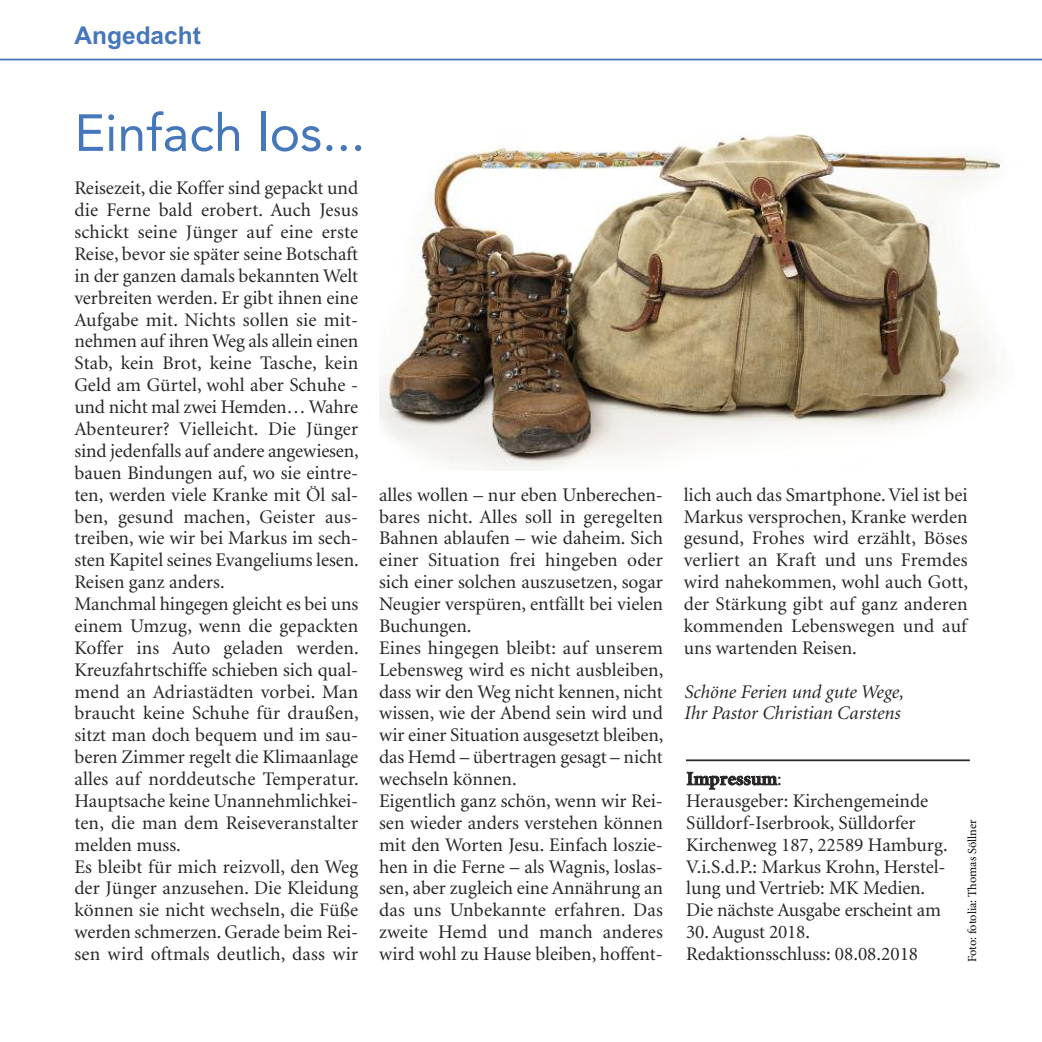
<style>
.page{position:relative;width:1042px;height:1042px;background:#fff}
.page>*{position:absolute;margin:0;border:0;box-sizing:border-box;transform-origin:0 0}
.t1{font:51.62px "Avenir";color:#4677bb}
.t2{font:700 24.5px "Arial";color:#4677bb}
.t3{font:19.25px/21.9px "Minion";color:#272526}
.t4{font:italic 19.25px/21.9px "Minion";color:#272526}
.t5{font:12.25px "Minion";color:#000}
.s1{font-weight:700}
</style>
<div class="page">
<hr style="left:0;top:59px;width:1042px;height:1px;background:#4677bb">
<hr style="left:686px;top:759px;width:284px;height:2px;background:#272526">
<img style="left:379px;top:134px;width:622px;height:336px">
<p class="t2" style="left:74px;top:21px;width:128px">Angedacht</p>
<h1 class="t1" style="left:74px;top:91px;width:292px">Einfach los...</h1>
<p class="t3" style="left:74px;top:179px;width:286px">Reisezeit, die Koffer sind gepackt und die Ferne bald erobert. Auch Jesus schickt seine Jünger auf eine erste Reise, bevor sie später seine Botschaft in der ganzen damals bekannten Welt verbreiten werden. Er gibt ihnen eine Aufgabe mit. Nichts sollen sie mit&shy;nehmen auf ihren Weg als allein einen Stab, kein Brot, keine Tasche, kein Geld am Gürtel, wohl aber Schuhe - und nicht mal zwei Hemden… Wahre Abenteurer? Vielleicht. Die Jünger sind jedenfalls auf andere angewiesen, bauen Bindungen auf, wo sie eintre&shy;ten, werden viele Kranke mit Öl sal&shy;ben, gesund machen, Geister aus&shy;treiben, wie wir bei Markus im sech&shy;sten Kapitel seines Evangeliums lesen.<br>Reisen ganz anders.<br>Manchmal hingegen gleicht es bei uns einem Umzug, wenn die gepackten Koffer ins Auto geladen werden.<br>Kreuzfahrtschiffe schieben sich qual&shy;mend an Adriastädten vorbei. Man braucht keine Schuhe für draußen, sitzt man doch bequem und im sau&shy;beren Zimmer regelt die Klimaanlage alles auf norddeutsche Temperatur.<br>Hauptsache keine Unannehmlichkei&shy;ten, die man dem Reiseveranstalter melden muss.<br>Es bleibt für mich reizvoll, den Weg der Jünger anzusehen. Die Kleidung können sie nicht wechseln, die Füße werden schmerzen. Gerade beim Rei&shy;sen wird oftmals deutlich, dass wir</p>
<p class="t3" style="left:379px;top:485px;width:286px">alles wollen – nur eben Unberechen&shy;bares nicht. Alles soll in geregelten Bahnen ablaufen – wie daheim. Sich einer Situation frei hingeben oder sich einer solchen auszusetzen, sogar Neugier verspüren, entfällt bei vielen Buchungen.<br>Eines hingegen bleibt: auf unserem Lebensweg wird es nicht ausbleiben, dass wir den Weg nicht kennen, nicht wissen, wie der Abend sein wird und wir einer Situation ausgesetzt bleiben, das Hemd – übertragen gesagt – nicht wechseln können.<br>Eigentlich ganz schön, wenn wir Rei&shy;sen wieder anders verstehen können mit den Worten Jesu. Einfach loszie&shy;hen in die Ferne – als Wagnis, loslas&shy;sen, aber zugleich eine Annährung an das uns Unbekannte erfahren. Das zweite Hemd und manch anderes wird wohl zu Hause bleiben, hoffent-</p>
<p class="t3" style="left:684px;top:485px;width:286px;text-align:justify">lich auch das Smartphone.Viel ist bei Markus versprochen, Kranke werden gesund, Frohes wird erzählt, Böses verliert an Kraft und uns Fremdes wird nahekommen, wohl auch Gott, der Stärkung gibt auf ganz anderen kommenden Lebenswegen und auf uns wartenden Reisen.</p>
<p class="t4" style="left:684px;top:682px;width:221px">Schöne Ferien und gute Wege,<br>Ihr Pastor Christian Carstens</p>
<p class="t3" style="left:686px;top:769px;width:263px"><span class="s1">Impressum</span>:<br>Herausgeber: Kirchengemeinde<br>Sülldorf-Iserbrook, Sülldorfer<br>Kirchenweg 187, 22589 Hamburg.<br>V.i.S.d.P.: Markus Krohn, Herstel&shy;lung und Vertrieb: MK Medien.<br>Die nächste Ausgabe erscheint am</p>
<p class="t3" style="left:686px;top:922px;width:233px">30. August 2018.<br>Redaktionsschluss: 08.08.2018</p>
<p class="t5" style="left:967px;top:962px;width:144px;rotate:-90deg">Foto: fotolia: Thomas Söllner</p>
</div>
